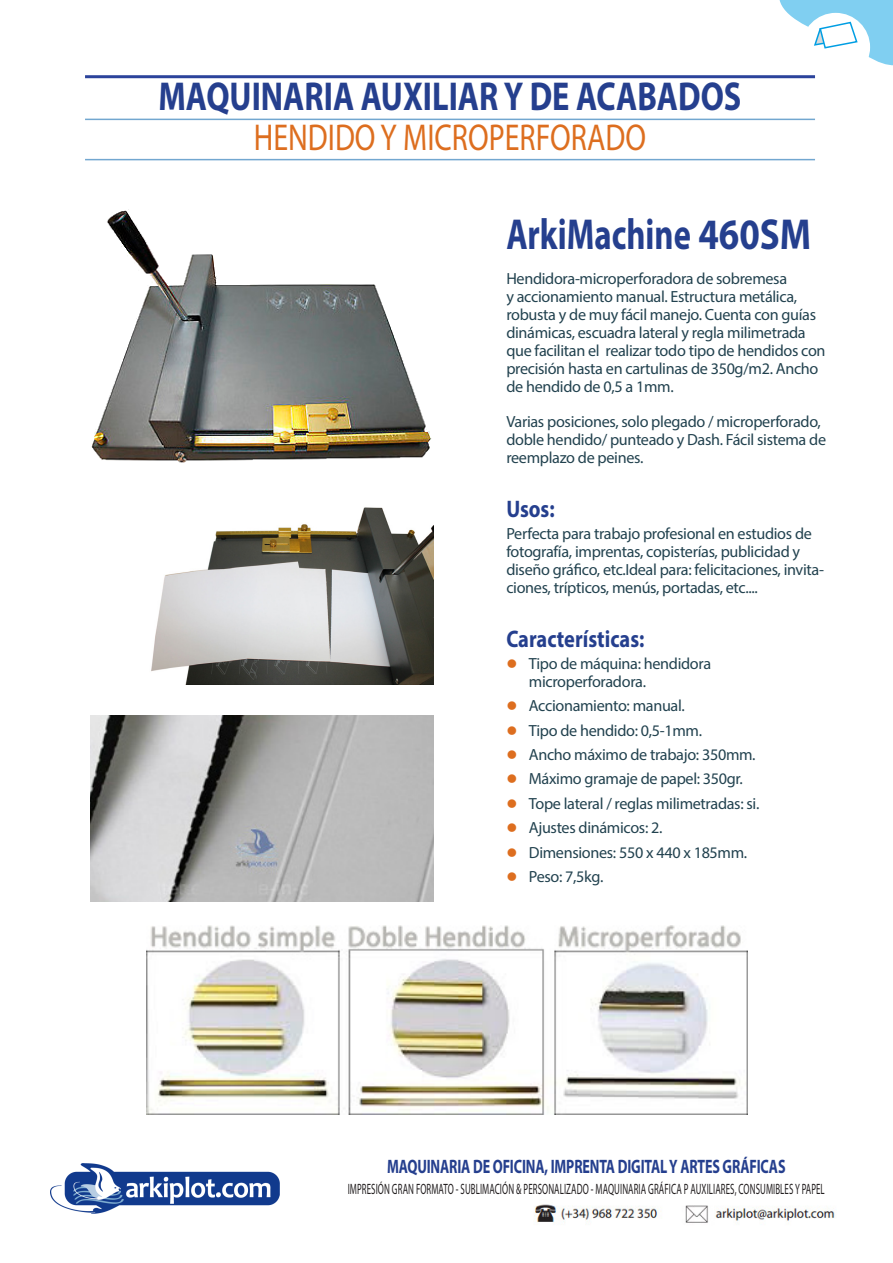
<style>
.page{position:relative;width:893px;height:1263px;background:#fff}
.page>*{position:absolute;margin:0;border:0;box-sizing:border-box;transform-origin:0 0}
.tituloproducto{font:700 43.5px "Myriad Pro";color:#253f8e;scale:.75 1}
.tituloSección{font:700 40.5px "Myriad Pro";color:#253f8e;scale:.8 1}
.subtituloSección_-_C{font:37.5px "Myriad Pro";color:#dd6e1f;scale:.8 1}
.subtituloproducto{font:700 24px "Myriad Pro";color:#253f8e;scale:.85 1}
.t1{font:700 19.5px "Myriad Pro";letter-spacing:-.01em;color:#253f8e;scale:.72 1}
.Párrafo{font:16.2px/18px "Myriad Pro";letter-spacing:-.02em;color:#22424f}
.t2{font:15px "Myriad Pro";letter-spacing:.01em;color:#231f20;scale:.59 1}
</style>
<div class="page">
<img style="left:50px;top:1163px;width:230px;height:50px">
<img style="left:534px;top:1204px;width:301px;height:19px">
<svg style="left:743px;top:0;width:150px;height:79px"></svg>
<hr style="left:85px;top:75px;width:730px;height:3px;background:#2b439b">
<hr style="left:85px;top:119px;width:730px;height:1px;background:#72a7d0">
<hr style="left:85px;top:159px;width:730px;height:1px;background:#72a7d0">
<img style="left:146px;top:926px;width:602px;height:189px">
<img style="left:91px;top:715px;width:342px;height:186px">
<img style="left:151px;top:507px;width:282px;height:177px">
<img style="left:91px;top:209px;width:341px;height:254px">
<p class="tituloSección" style="left:159px;top:70px;width:730px">MAQUINARIA AUXILIAR Y DE ACABADOS</p>
<p class="subtituloSección_-_C" style="left:254px;top:115px;width:492px">HENDIDO Y MICROPERFORADO</p>
<p class="tituloproducto" style="left:506px;top:206px;width:408px">ArkiMachine 460SM</p>
<p class="Párrafo" style="left:506px;top:269px;width:321px">Hendidora-microperforadora de sobremesa<br>y accionamiento manual. Estructura metálica, robusta y de muy fácil manejo. Cuenta con guías dinámicas, escuadra lateral y regla milimetrada que facilitan el realizar todo tipo de hendidos con precisión hasta en cartulinas de 350g/m2. Ancho de hendido de 0,5 a 1mm.</p>
<p class="Párrafo" style="left:506px;top:412px;width:321px">Varias posiciones, solo plegado / microperforado, doble hendido/ punteado y Dash. Fácil sistema de reemplazo de peines.</p>
<p class="subtituloproducto" style="left:506px;top:493px;width:58px">Usos:</p>
<p class="Párrafo" style="left:506px;top:524px;width:319px">Perfecta para trabajo profesional en estudios de fotografía, imprentas, copisterías, publicidad y diseño gráfico, etc.Ideal para: felicitaciones, invita&shy;ciones, trípticos, menús, portadas, etc....</p>
<p class="subtituloproducto" style="left:506px;top:623px;width:164px">Características:</p>
<p class="Párrafo" style="left:529px;top:654px;width:184px">Tipo de máquina: hendidora microperforadora.</p>
<p class="Párrafo" style="left:529px;top:697px;width:157px">Accionamiento: manual.</p>
<p class="Párrafo" style="left:529px;top:721px;width:175px">Tipo de hendido: 0,5-1mm.</p>
<p class="Párrafo" style="left:529px;top:745px;width:228px">Ancho máximo de trabajo: 350mm.</p>
<p class="Párrafo" style="left:529px;top:770px;width:216px">Máximo gramaje de papel: 350gr.</p>
<p class="Párrafo" style="left:529px;top:794px;width:232px">Tope lateral / reglas milimetradas: si.</p>
<p class="Párrafo" style="left:529px;top:818px;width:135px">Ajustes dinámicos: 2.</p>
<p class="Párrafo" style="left:529px;top:843px;width:220px">Dimensiones: 550 x 440 x 185mm.</p>
<p class="Párrafo" style="left:529px;top:867px;width:76px">Peso: 7,5kg.</p>
<p class="t1" style="left:387px;top:1154px;width:555px">MAQUINARIA DE OFICINA, IMPRENTA DIGITAL Y ARTES GRÁFICAS</p>
<p class="t2" style="left:348px;top:1180px;width:810px">IMPRESIÓN GRAN FORMATO - SUBLIMACIÓN &amp; PERSONALIZADO - MAQUINARIA GRÁFICA P AUXILIARES, CONSUMIBLES Y PAPEL</p>
</div>
